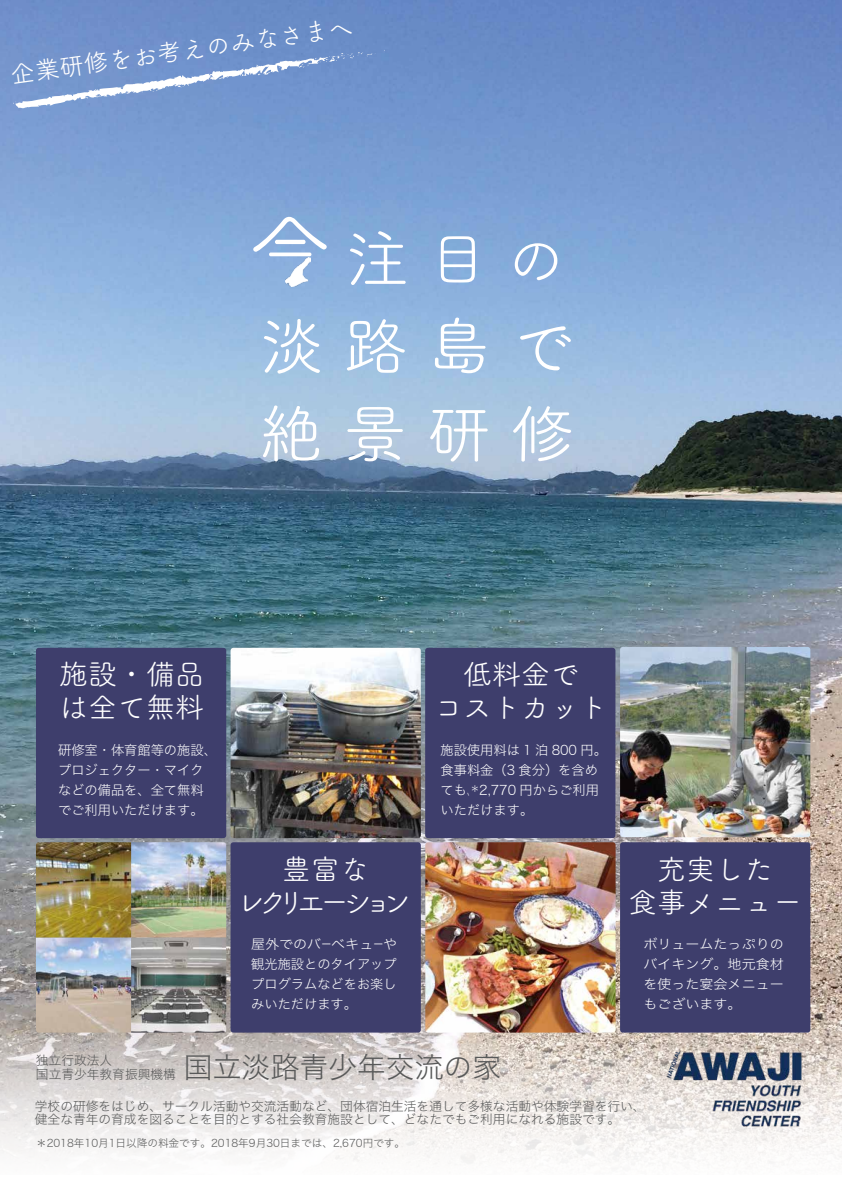
<style>
.page{position:relative;width:842px;height:1191px;background:#fff}
.page>*{position:absolute;margin:0;border:0;box-sizing:border-box;transform-origin:0 0}
.t1{font:64.4px/87.7px "Tsuku A Rd Gothic";color:#fff}
.t2{font:60.4px "Tsuku A Rd Gothic";color:#fff}
.t3{font:29px/33.1px "Tsuku A Rd Gothic";color:#fff;text-align:center}
.t4{font:29px/33.1px "Tsuku A Rd Gothic";letter-spacing:-.225em;color:#fff;text-align:center}
.t5{font:28.8px "Hiragino Sans W2";color:#585959}
.t6{font:24.6px "Tsuku A Rd Gothic";color:#fff}
.t7{font:13.2px/19.9px "Hiragino Sans W2";color:#fff}
.t8{font:13.2px/19.9px "Hiragino Sans W2";color:#fff;text-align:justify;scale:1.06 1}
.t9{font:12.7px/13.9px "Hiragino Sans W2";color:#585959}
.t10{font:10.6px "Hiragino Sans W2";color:#585959}
.t11{font:9px "Hiragino Sans W2";color:#fff}
.s1{font-size:64.2px}
</style>
<div class="page">
<img style="left:0;top:0;width:842px;height:987px">
<svg style="left:0;top:987px;width:842px;height:178px"></svg>
<div style="left:36px;top:648px;width:190px;height:190px;background:#3e3e6c;border-radius:3px"></div>
<div style="left:425px;top:648px;width:190px;height:190px;background:#3e3e6c;border-radius:3px"></div>
<div style="left:231px;top:842px;width:190px;height:190px;background:#3e3e6c;border-radius:3px"></div>
<div style="left:620px;top:842px;width:190px;height:190px;background:#3e3e6c;border-radius:3px"></div>
<img style="left:36px;top:842px;width:190px;height:190px">
<img style="left:425px;top:842px;width:191px;height:190px">
<svg style="left:253px;top:217px;width:74px;height:39px"></svg>
<img style="left:286px;top:258px;width:24px;height:29px">
<img style="left:657px;top:1031px;width:153px;height:133px">
<img style="left:620px;top:647px;width:190px;height:190px">
<img style="left:231px;top:648px;width:190px;height:190px">
<svg style="left:13px;top:52px;width:362px;height:58px;background:#7f9ed1"></svg>
<h3 class="t6" style="left:8px;top:56px;width:347px;rotate:-8deg">企業研修をお考えのみなさまへ</h3>
<h2 class="t2" style="left:345px;top:213px;width:223px"><span class="s1">注</span> 目 の</h2>
<h1 class="t1" style="left:259px;top:298px;width:317px">淡 路 島 で絶 景 研 修</h1>
<h3 class="t3" style="left:59px;top:655px;width:146px;text-align:left">施設・備品は全て無料</h3>
<p class="t7" style="left:58px;top:739px;width:160px">研修室・体育館等の施設、プロジェクター・マイクなどの備品を、全て無料でご利用いただけます。</p>
<h3 class="t4" style="left:236px;top:851px;width:177px">豊富な<br>レクリエーション</h3>
<p class="t8" style="left:251px;top:933px;width:139px">屋外でのバーベキューや観光施設とのタイアッププログラムなどをお楽しみいただけます。</p>
<h3 class="t3" style="left:434px;top:655px;width:175px">低料金で<br>コストカット</h3>
<p class="t7" style="left:441px;top:739px;width:168px">施設使用料は 1 泊 800 円。食事料金（3 食分）を含めても、 2,770 円からご利用いただけます。</p>
<p class="t11" style="left:470px;top:780px;width:11px">＊</p>
<h3 class="t3" style="left:628px;top:851px;width:175px">充実した<br>食事メニュー</h3>
<p class="t8" style="left:643px;top:933px;width:134px">ボリュームたっぷりのバイキング。地元食材を使った宴会メニューもございます。</p>
<p class="t9" style="left:36px;top:1052px;width:141px">独立行政法人<br>国立青少年教育振興機構</p>
<h3 class="t5" style="left:184px;top:1042px;width:319px">国立淡路青少年交流の家</h3>
<p class="t9" style="left:35px;top:1097px;width:612px">学校の研修をはじめ、サークル活動や交流活動など、団体宿泊生活を通して多様な活動や体験学習を行い、健全な青年の育成を図ることを目的とする社会教育施設として、どなたでもご利用になれる施設です。</p>
<p class="t10" style="left:36px;top:1133px;width:371px">＊2018年10月1日以降の料金です。2018年9月30日までは、2,670円です。</p>
</div>
